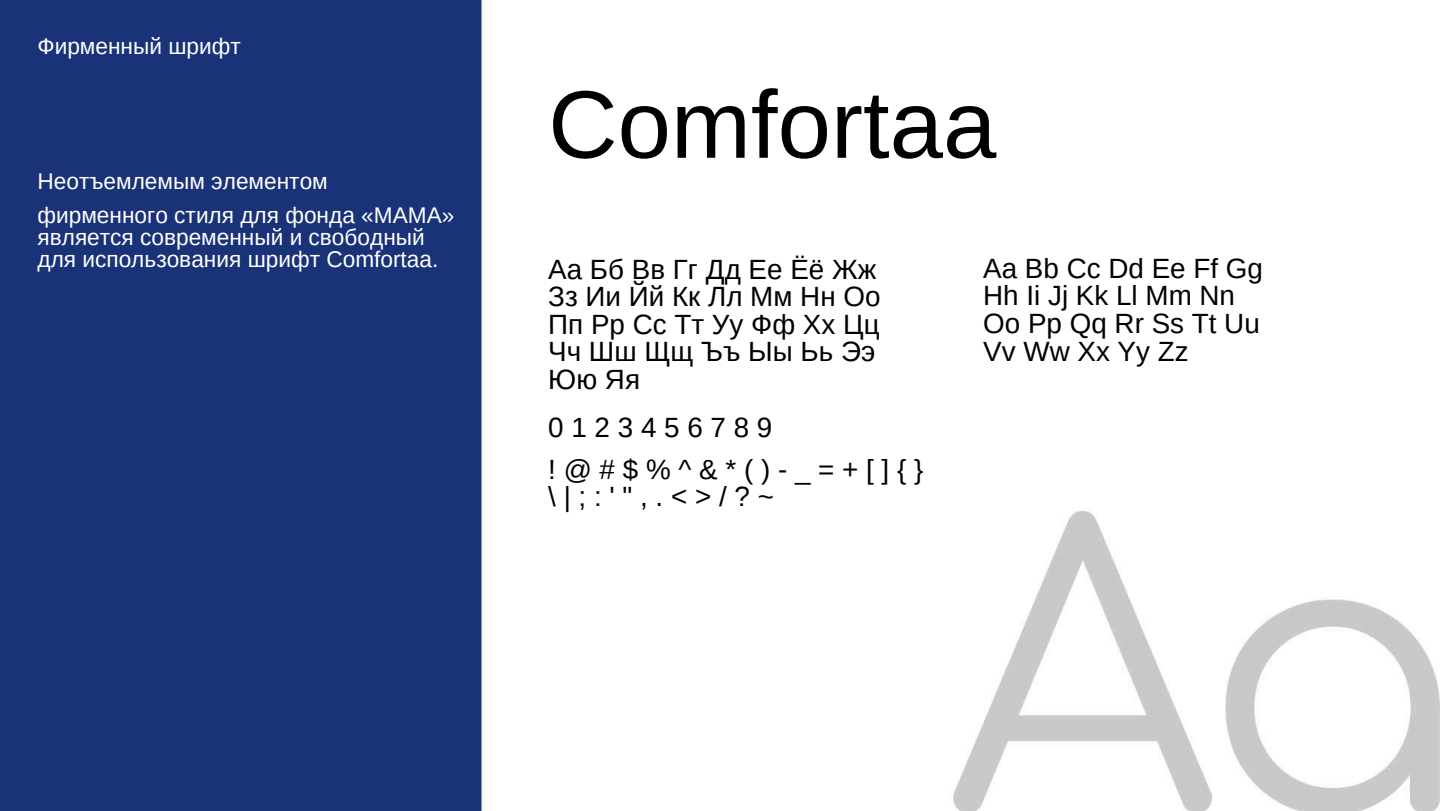
<style>
.page{position:relative;width:1440px;height:811px;background:#fff}
.page>*{position:absolute;margin:0;border:0;box-sizing:border-box;transform-origin:0 0}
.t1{font:96px "Arimo";color:#000}
.t2{font:27.83px/27.6px "Arimo";color:#000}
.t3{font:27.83px/41.1px "Arimo";letter-spacing:.28em;color:#000}
.t4{font:22.65px/33.8px "Arimo";color:#fff}
</style>
<div class="page">
<img style="left:0;top:1px;width:1440px;height:809px">
<p class="t4" style="left:38px;top:29px;width:205px">Фирменный шрифт</p>
<p class="t4" style="left:38px;top:164px;width:418px">Неотъемлемым элементом фирменного стиля для фонда «МАМА»</p>
<p class="t4" style="left:38px;top:226px;width:402px;line-height:21.9px">является современный и свободный для использования шрифт Comfortaa.</p>
<h1 class="t1" style="left:548px;top:71px;width:450px">Comfortaa</h1>
<p class="t2" style="left:548px;top:255px;width:334px">Аа Бб Вв Гг Дд Ее Ёё Жж<br>Зз Ии Йй Кк Лл Мм Нн Оо<br>Пп Рр Сс Тт Уу Фф Хх Цц<br>Чч Шш Щщ Ъъ Ыы Ьь Ээ<br>Юю Яя</p>
<p class="t3" style="left:548px;top:407px;width:377px">0123456789 !@#$%^&amp;*()-_=+[]{}</p>
<p class="t2" style="left:548px;top:482px;width:227px">\|;:'",.&lt;&gt;/?~</p>
<p class="t2" style="left:983px;top:254px;width:281px">Aа Bb Cc Dd Ee Ff Gg<br>Hh Ii Jj Kk Ll Mm Nn<br>Oo Pp Qq Rr Ss Tt Uu<br>Vv Ww Xx Yy Zz</p>
</div>
